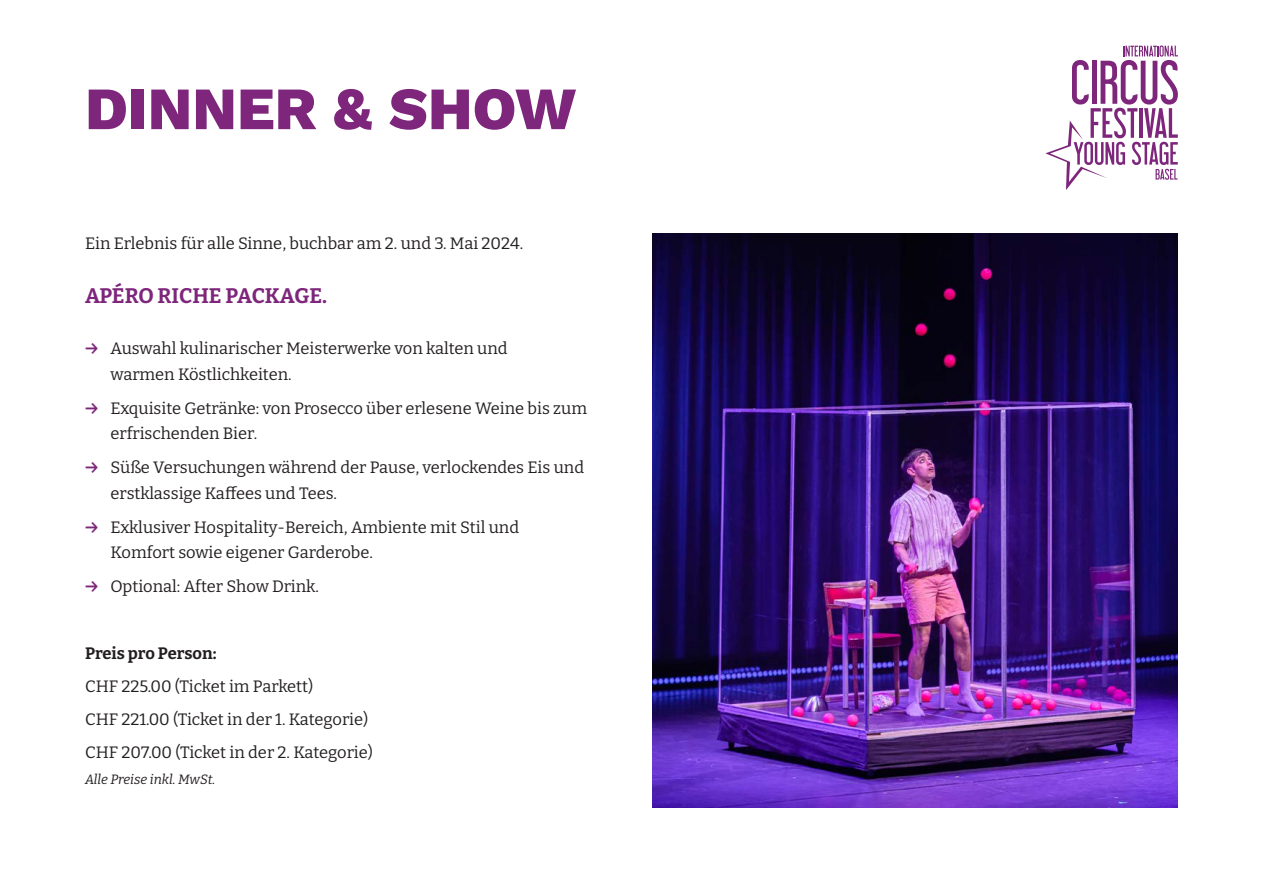
<style>
.page{position:relative;width:1263px;height:893px;background:#fff}
.page>*{position:absolute;margin:0;border:0;box-sizing:border-box;transform-origin:0 0}
.t1{font:800 60px "Work Sans";color:#7d267b}
.t2{font:700 21px "Bitter";letter-spacing:-.005em;color:#7d267b}
.t3{font:16.5px/25.5px "Bitter";color:#231f20}
.t4{font:700 16.5px "Bitter";color:#231f20}
.t5{font:italic 13.5px "Bitter";color:#231f20}
.s1{font-weight:700;color:#7d267b}
</style>
<div class="page">
<svg style="left:1045px;top:45px;width:133px;height:145px"></svg>
<img style="left:653px;top:234px;width:525px;height:574px">
<h1 class="t1" style="left:85px;top:63px;width:492px">DINNER &amp; SHOW</h1>
<p class="t3" style="left:85px;top:230px;width:440px">Ein Erlebnis für alle Sinne, buchbar am 2. und 3. Mai 2024.</p>
<p class="t2" style="left:85px;top:283px;width:244px">APÉRO RICHE PACKAGE.</p>
<p class="t3" style="left:111px;top:335px;width:399px;text-indent:-26px"><span class="s1">→</span> Auswahl kulinarischer Meisterwerke von kalten und warmen Köstlichkeiten.</p>
<p class="t3" style="left:111px;top:395px;width:478px;text-indent:-26px"><span class="s1">→</span> Exquisite Getränke: von Prosecco über erlesene Weine bis zum erfrischenden Bier.</p>
<p class="t3" style="left:111px;top:454px;width:475px;text-indent:-26px"><span class="s1">→</span> Süße Versuchungen während der Pause, verlockendes Eis und erstklassige Kaffees und Tees.</p>
<p class="t3" style="left:111px;top:514px;width:410px;text-indent:-26px"><span class="s1">→</span> Exklusiver Hospitality-Bereich, Ambiente mit Stil und<br>Komfort sowie eigener Garderobe.</p>
<p class="t3" style="left:85px;top:573px;width:235px"><span class="s1">→</span> Optional: After Show Drink.</p>
<p class="t4" style="left:85px;top:643px;width:133px">Preis pro Person:</p>
<p class="t3" style="left:85px;top:670px;width:289px;line-height:33px">CHF 225.00 (Ticket im Parkett)<br>CHF 221.00 (Ticket in der 1. Kategorie)<br>CHF 207.00 (Ticket in der 2. Kategorie)</p>
<p class="t5" style="left:85px;top:771px;width:132px">Alle Preise inkl. MwSt.</p>
</div>
